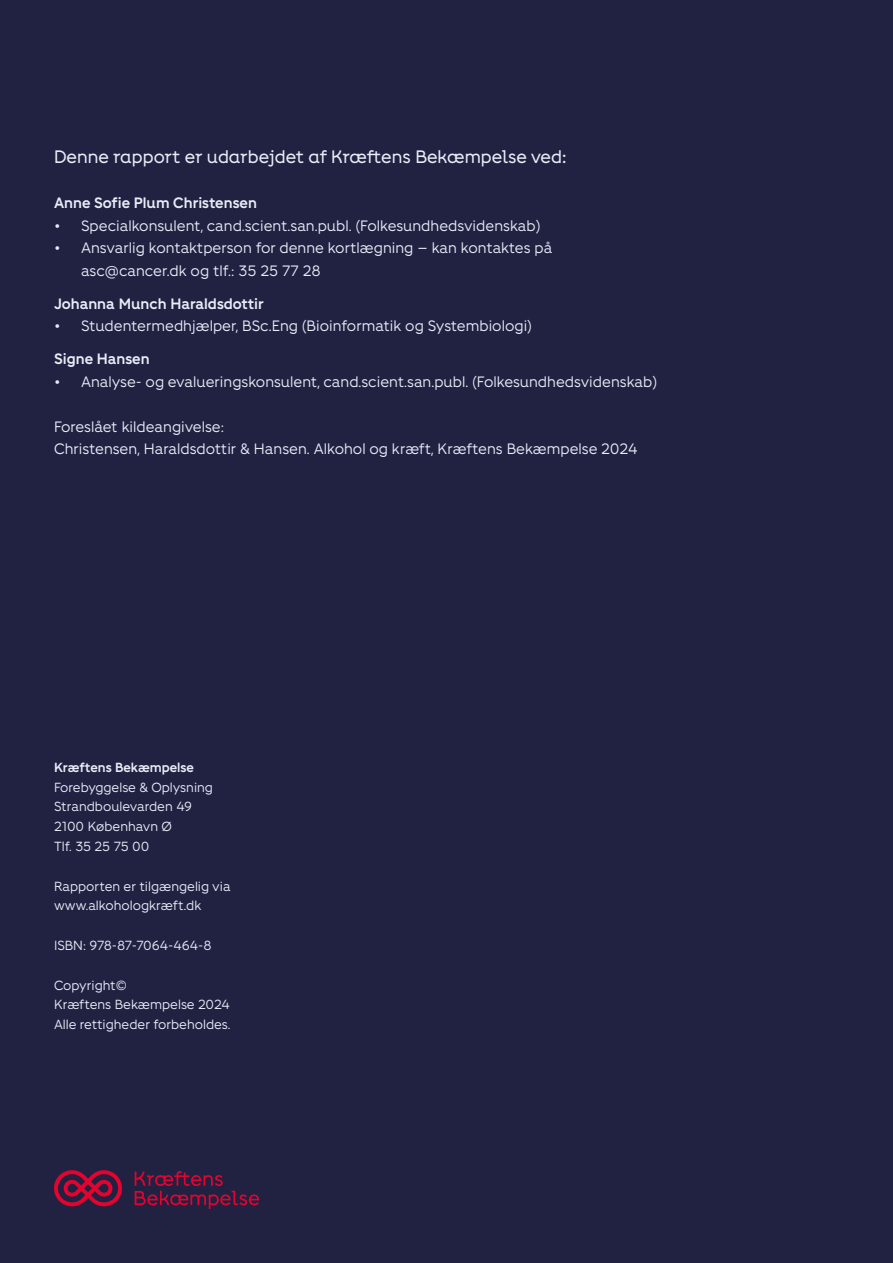
<style>
.page{position:relative;width:893px;height:1263px;background:#212142}
.page>*{position:absolute;margin:0;border:0;box-sizing:border-box;transform-origin:0 0}
.t1{font:18px "Fighter Overskrift";color:#e6edf7}
.t2{font:15px/22.5px "Fighter";color:#e6edf7}
.t3{font:700 15px "Fighter";color:#e6edf7}
.t4{font:13.2px/19.8px "Fighter";color:#e6edf7}
.t5{font:700 13.2px "Fighter";color:#e6edf7}
</style>
<div class="page">
<svg style="left:54px;top:1170px;width:68px;height:36px"></svg>
<svg style="left:135px;top:1171px;width:124px;height:38px"></svg>
<p class="t1" style="left:54px;top:146px;width:514px">Denne rapport er udarbejdet af Kræftens Bekæmpelse ved:</p>
<p class="t3" style="left:54px;top:193px;width:204px">Anne Sofie Plum Christensen</p>
<p class="t2" style="left:54px;top:213px;width:488px">• Specialkonsulent, cand.scient.san.publ. (Folkesundhedsvidenskab)</p>
<p class="t2" style="left:81px;top:236px;width:473px;text-indent:-27px">• Ansvarlig kontaktperson for denne kortlægning – kan kontaktes på asc@cancer.dk og tlf.: 35 25 77 28</p>
<p class="t3" style="left:54px;top:293px;width:211px">Johanna Munch Haraldsdottir</p>
<p class="t2" style="left:54px;top:314px;width:479px">• Studentermedhjælper, BSc.Eng (Bioinformatik og Systembiologi)</p>
<p class="t3" style="left:54px;top:349px;width:97px">Signe Hansen</p>
<p class="t2" style="left:54px;top:369px;width:604px">• Analyse- og evalueringskonsulent, cand.scient.san.publ. (Folkesundhedsvidenskab)</p>
<p class="t2" style="left:54px;top:414px;width:585px">Foreslået kildeangivelse:<br>Christensen, Haraldsdottir &amp; Hansen. Alkohol og kræft, Kræftens Bekæmpelse 2024</p>
<p class="t5" style="left:54px;top:758px;width:142px">Kræftens Bekæmpelse</p>
<p class="t4" style="left:54px;top:776px;width:161px">Forebyggelse &amp; Oplysning<br>Strandboulevarden 49<br>2100 København Ø<br>Tlf. 35 25 75 00</p>
<p class="t4" style="left:54px;top:875px;width:178px">Rapporten er tilgængelig via www.alkohologkræft.dk</p>
<p class="t4" style="left:54px;top:935px;width:159px">ISBN: 978-87-7064-464-8</p>
<p class="t4" style="left:54px;top:974px;width:178px">Copyright©<br>Kræftens Bekæmpelse 2024<br>Alle rettigheder forbeholdes.</p>
</div>
